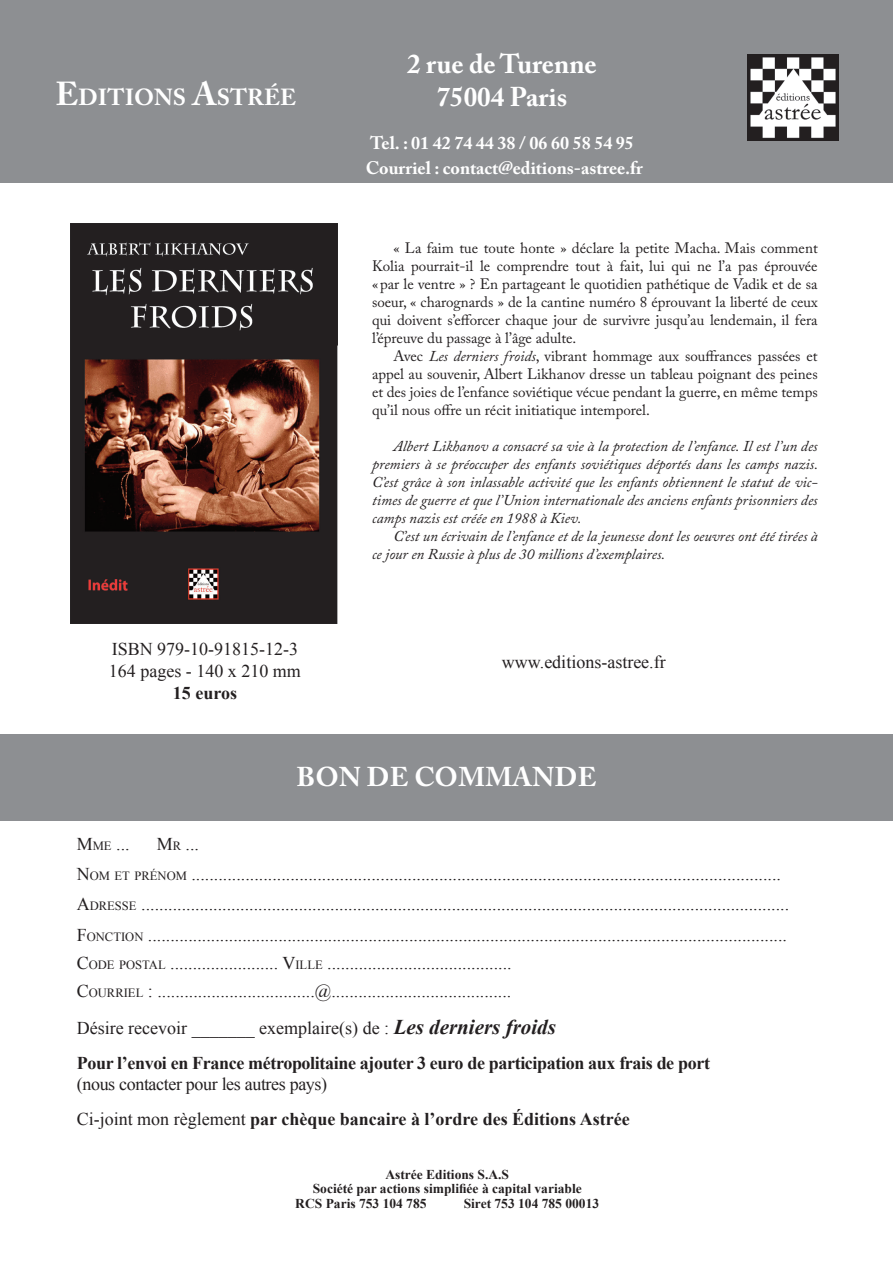
<style>
.page{position:relative;width:893px;height:1263px;background:#fff}
.page>*{position:absolute;margin:0;border:0;box-sizing:border-box;transform-origin:0 0}
.t1{font:700 27px/32.4px "Adobe Caslon Pro";color:#fff;text-align:center}
.t2{font:700 23.1px "Adobe Caslon Pro";color:#fff}
.t3{font:18px/29.2px "Times New Roman";color:#231f20}
.t4{font:700 18px/34.3px "Times New Roman";letter-spacing:-.02em;color:#231f20}
.t5{font:18px/34.3px "Times New Roman";letter-spacing:-.02em;color:#231f20}
.t6{font:700 18px "Adobe Caslon Pro";color:#fff}
.t7{font:15px/18px "Adobe Caslon Pro";color:#231f20;text-align:justify}
.t8{font:italic 15px/18px "Adobe Caslon Pro";color:#231f20;text-align:justify}
.t9{font:700 13.5px/13.5px "Times New Roman";color:#231f20;text-align:center}
.s1{font-size:33px}
.s2{font-style:italic}
.s3{font-size:12.6px}
.s4{font-style:inherit}
.s5{font-weight:400}
.s6{font-style:italic;font-size:21px}
.s7{font-weight:700}
</style>
<div class="page">
<div style="left:0;top:0;width:893px;height:183px;background:#8d8f92"></div>
<img style="left:70px;top:223px;width:267px;height:400px">
<div style="left:0;top:734px;width:893px;height:86px;background:#8d8f92"></div>
<img style="left:748px;top:54px;width:91px;height:86px">
<p class="t2" style="left:56px;top:84px;width:241px"><span class="s1">E</span>DITIONS <span class="s1">A</span>STRÉE</p>
<p class="t3" style="left:109px;top:638px;width:193px;line-height:21.6px">ISBN 979-10-91815-12-3<br>164 pages - 140 x 210 mm</p>
<p class="t4" style="left:173px;top:675px;width:66px">15 euros</p>
<h1 class="t1" style="left:407px;top:48px;width:191px">2 rue de Turenne<br>75004 Paris</h1>
<p class="t6" style="left:370px;top:132px;width:265px">Tel. : 01 42 74 44 38 / 06 60 58 54 95</p>
<p class="t6" style="left:366px;top:157px;width:278px">Courriel : contact@editions-astree.fr</p>
<p class="t7" style="left:372px;top:239px;width:447px;text-indent:21px">« La faim tue toute honte » déclare la petite Macha. Mais comment Kolia pourrait-il le comprendre tout à fait, lui qui ne l’a pas éprouvée «par le ventre » ? En partageant le quotidien pathétique de Vadik et de sa soeur, « charognards » de la cantine numéro 8 éprouvant la liberté de ceux qui doivent s’efforcer chaque jour de survivre jusqu’au lendemain, il fera l’épreuve du passage à l’âge adulte.</p>
<p class="t7" style="left:372px;top:347px;width:447px;text-indent:21px">Avec <span class="s2">Les derniers froids</span>, vibrant hommage aux souffrances passées et appel au souvenir, Albert Likhanov dresse un tableau poignant des peines et des joies de l’enfance soviétique vécue pendant la guerre, en même temps qu’il nous offre un récit initiatique intemporel.</p>
<p class="t8" style="left:372px;top:437px;width:447px;text-indent:21px">Albert Likhanov a consacré sa vie à la protection de l’enfance. Il est l’un des premiers à se préoccuper des enfants soviétiques déportés dans les camps nazis.<br>C’est grâce à son inlassable activité que les enfants obtiennent le statut de vic&shy;times de guerre et que l’Union internationale des anciens enfants prisonniers des camps nazis est créée en 1988 à Kiev.</p>
<p class="t8" style="left:372px;top:527px;width:447px;text-indent:21px">C’est un écrivain de l’enfance et de la jeunesse dont les oeuvres ont été tirées à ce jour en Russie à plus de 30 millions d’exemplaires.</p>
<p class="t3" style="left:502px;top:647px;width:165px">www.editions-astree.fr</p>
<h1 class="t1" style="left:296px;top:761px;width:302px">BON de commande</h1>
<p class="t3" style="left:77px;top:829px;width:714px;text-indent:80px">M<span class="s3">R</span> ...<br><span class="s4">N</span><span class="s3">OM ET PRÉNOM</span> ...................................................................................................................................<br><span class="s4">A</span><span class="s3">DRESSE</span> ................................................................................................................................................<br><span class="s4">F</span><span class="s3">ONCTION</span> ..............................................................................................................................................<br><span class="s4">C</span><span class="s3">ODE POSTAL</span> ........................ <span class="s4">V</span><span class="s3">ILLE</span> .........................................<br><span class="s4">C</span><span class="s3">OURRIEL</span> : ...................................@........................................</p>
<p class="t4" style="left:77px;top:1011px;width:635px"><span class="s5">Désire recevoir _______ exemplaire(s) de :</span> <span class="s6">Les derniers froids<br></span>Pour l’envoi en France métropolitaine ajouter 3 euro de participation aux frais de port</p>
<p class="t5" style="left:77px;top:1067px;width:554px">(nous contacter pour les autres pays)<br>Ci-joint mon règlement <span class="s7">par chèque bancaire à l’ordre des Éditions Astrée</span></p>
<p class="t3" style="left:77px;top:829px;width:54px"><span class="s4">M</span><span class="s3">ME</span> ...</p>
<p class="t9" style="left:313px;top:1167px;width:270px">Astrée Editions S.A.S<br>Société par actions simplifiée à capital variable</p>
<p class="t9" style="left:295px;top:1196px;width:133px">RCS Paris 753 104 785</p>
<p class="t9" style="left:464px;top:1196px;width:137px">Siret 753 104 785 00013</p>
</div>
